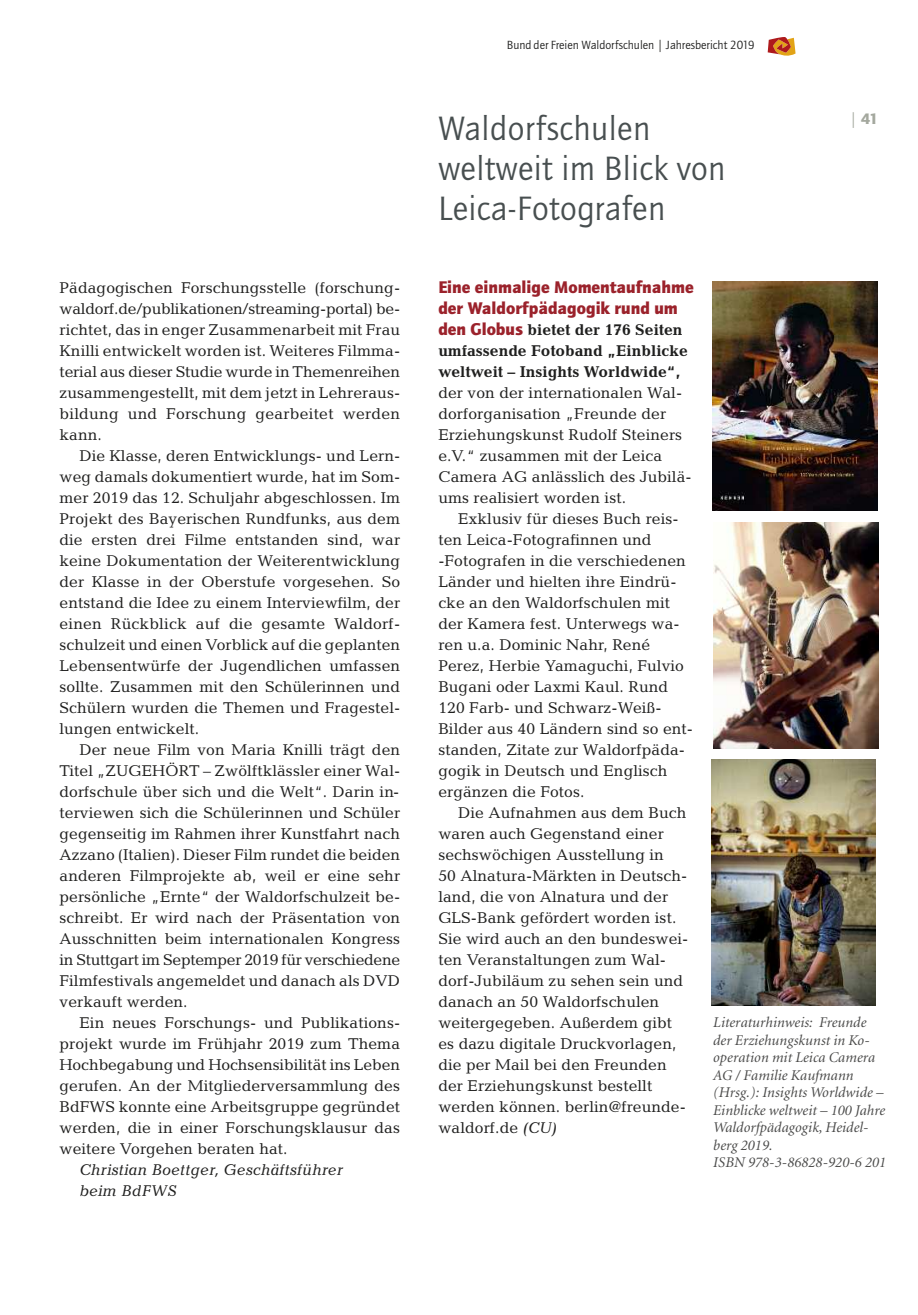
<style>
.page{position:relative;width:918px;height:1315px;background:#fff}
.page>*{position:absolute;margin:0;border:0;box-sizing:border-box;transform-origin:0 0}
.t1{font:35px/40.2px "Quay Sans";letter-spacing:.01em;color:#484f50}
.t2{font:900 17.5px/21px "Quay Sans";color:#9b222b}
.t3{font:15.75px/21px "Candida";letter-spacing:.005em;color:#1f1f1e;text-align:justify}
.t4{font:700 15.75px/21px "Candida";color:#1f1f1e}
.t5{font:italic 15.75px/21px "Candida";letter-spacing:.005em;color:#1f1f1e}
.t6{font:900 15.75px "Quay Sans";color:#a4a89e}
.t7{font:italic 14.88px/17.5px "Minion";letter-spacing:.005em;color:rgb(31 31 30/.81)}
.t8{font:12.25px "Quay Sans";color:#1f1f1e}
.s1{font-weight:400}
.s2{font-family:"Quay Sans";font-weight:900;font-size:17.5px;color:#9b222b}
.s3{font-style:italic}
</style>
<div class="page">
<svg style="left:767px;top:37px;width:28px;height:19px"></svg>
<img style="left:711px;top:759px;width:164px;height:246px">
<img style="left:713px;top:522px;width:165px;height:226px">
<img style="left:712px;top:281px;width:165px;height:229px">
<p class="t3" style="left:60px;top:279px;width:342px">Pädagogischen Forschungsstelle (forschung&shy;waldorf.de/publikationen/streaming-portal) be&shy;richtet, das in enger Zusammenarbeit mit Frau Knilli entwickelt worden ist. Weiteres Filmma&shy;terial aus dieser Studie wurde in Themenreihen zusammengestellt, mit dem jetzt in Lehreraus&shy;bildung und Forschung gearbeitet werden kann.</p>
<p class="t3" style="left:60px;top:447px;width:342px;text-indent:20px">Die Klasse, deren Entwicklungs- und Lern&shy;weg damals dokumentiert wurde, hat im Som&shy;mer 2019 das 12. Schuljahr abgeschlossen. Im Projekt des Bayerischen Rundfunks, aus dem die ersten drei Filme entstanden sind, war keine Dokumentation der Weiterentwicklung der Klasse in der Oberstufe vorgesehen. So entstand die Idee zu einem Interviewfilm, der einen Rückblick auf die gesamte Waldorf&shy;schulzeit und einen Vorblick auf die geplanten Lebensentwürfe der Jugendlichen umfassen sollte. Zusammen mit den Schülerinnen und Schülern wurden die Themen und Fragestel&shy;lungen entwickelt.</p>
<p class="t3" style="left:60px;top:741px;width:342px;text-indent:20px">Der neue Film von Maria Knilli trägt den Titel „ZUGEHÖRT – Zwölftklässler einer Wal&shy;dorfschule über sich und die Welt“. Darin in&shy;terviewen sich die Schülerinnen und Schüler gegenseitig im Rahmen ihrer Kunstfahrt nach Azzano (Italien). Dieser Film rundet die beiden anderen Filmprojekte ab, weil er eine sehr persönliche „Ernte“ der Waldorfschulzeit be&shy;schreibt. Er wird nach der Präsentation von Ausschnitten beim internationalen Kongress in Stuttgart im Septemper 2019 für verschiedene Filmfestivals angemeldet und danach als DVD verkauft werden.</p>
<p class="t3" style="left:59px;top:1014px;width:342px;text-indent:20px">Ein neues Forschungs- und Publikations&shy;projekt wurde im Frühjahr 2019 zum Thema Hochbegabung und Hochsensibilität ins Leben gerufen. An der Mitgliederversammlung des BdFWS konnte eine Arbeitsgruppe gegründet werden, die in einer Forschungsklausur das weitere Vorgehen beraten hat.</p>
<p class="t5" style="left:79px;top:1161px;width:265px">Christian Boettger, Geschäftsführer beim BdFWS</p>
<p class="t8" style="left:507px;top:38px;width:249px">Bund der Freien Waldorfschulen | Jahresbericht 2019</p>
<h1 class="t1" style="left:438px;top:107px;width:289px">Waldorfschulen weltweit im Blick von<br>Leica-Fotografen</h1>
<p class="t6" style="left:849px;top:109px;width:30px"><span class="s1">|</span> 41</p>
<p class="t2" style="left:438px;top:276px;width:257px">Eine einmalige Momentaufnahme der Waldorfpädagogik rund um</p>
<p class="t4" style="left:438px;top:321px;width:251px"><span class="s2">den Globus</span> bietet der 176 Seiten umfassende Fotoband „Einblicke weltweit – Insights Worldwide“,</p>
<p class="t3" style="left:438px;top:384px;width:255px;text-align:left">der von der internationalen Wal&shy;dorforganisation „Freunde der<br>Erziehungskunst Rudolf Steiners e.V.“ zusammen mit der Leica<br>Camera AG anlässlich des Jubilä&shy;ums realisiert worden ist.</p>
<p class="t3" style="left:438px;top:510px;width:256px;text-align:left;text-indent:20px">Exklusiv für dieses Buch reis&shy;ten Leica-Fotografinnen und -Fotografen in die verschiedenen<br>Länder und hielten ihre Eindrü&shy;cke an den Waldorfschulen mit der Kamera fest. Unterwegs wa&shy;ren u.a. Dominic Nahr, René<br>Perez, Herbie Yamaguchi, Fulvio<br>Bugani oder Laxmi Kaul. Rund<br>120 Farb- und Schwarz-Weiß-<br>Bilder aus 40 Ländern sind so ent&shy;standen, Zitate zur Waldorfpäda&shy;gogik in Deutsch und Englisch ergänzen die Fotos.</p>
<p class="t3" style="left:438px;top:804px;width:252px;text-align:left;text-indent:20px">Die Aufnahmen aus dem Buch waren auch Gegenstand einer sechswöchigen Ausstellung in<br>50 Alnatura-Märkten in Deutsch&shy;land, die von Alnatura und der<br>GLS-Bank gefördert worden ist.<br>Sie wird auch an den bundeswei&shy;ten Veranstaltungen zum Wal&shy;dorf-Jubiläum zu sehen sein und danach an 50 Waldorfschulen weitergegeben. Außerdem gibt es dazu digitale Druckvorlagen, die per Mail bei den Freunden der Erziehungskunst bestellt werden können. berlin@freunde&shy;waldorf.de <span class="s3">(CU)</span></p>
<p class="t7" style="left:713px;top:1015px;width:175px">Literaturhinweis: Freunde der Erziehungskunst in Ko&shy;operation mit Leica Camera<br>AG / Familie Kaufmann (Hrsg.): Insights Worldwide –<br>Einblicke weltweit – 100 Jahre<br>Waldorfpädagogik, Heidel&shy;berg 2019.<br>ISBN 978-3-86828-920-6 201</p>
</div>
